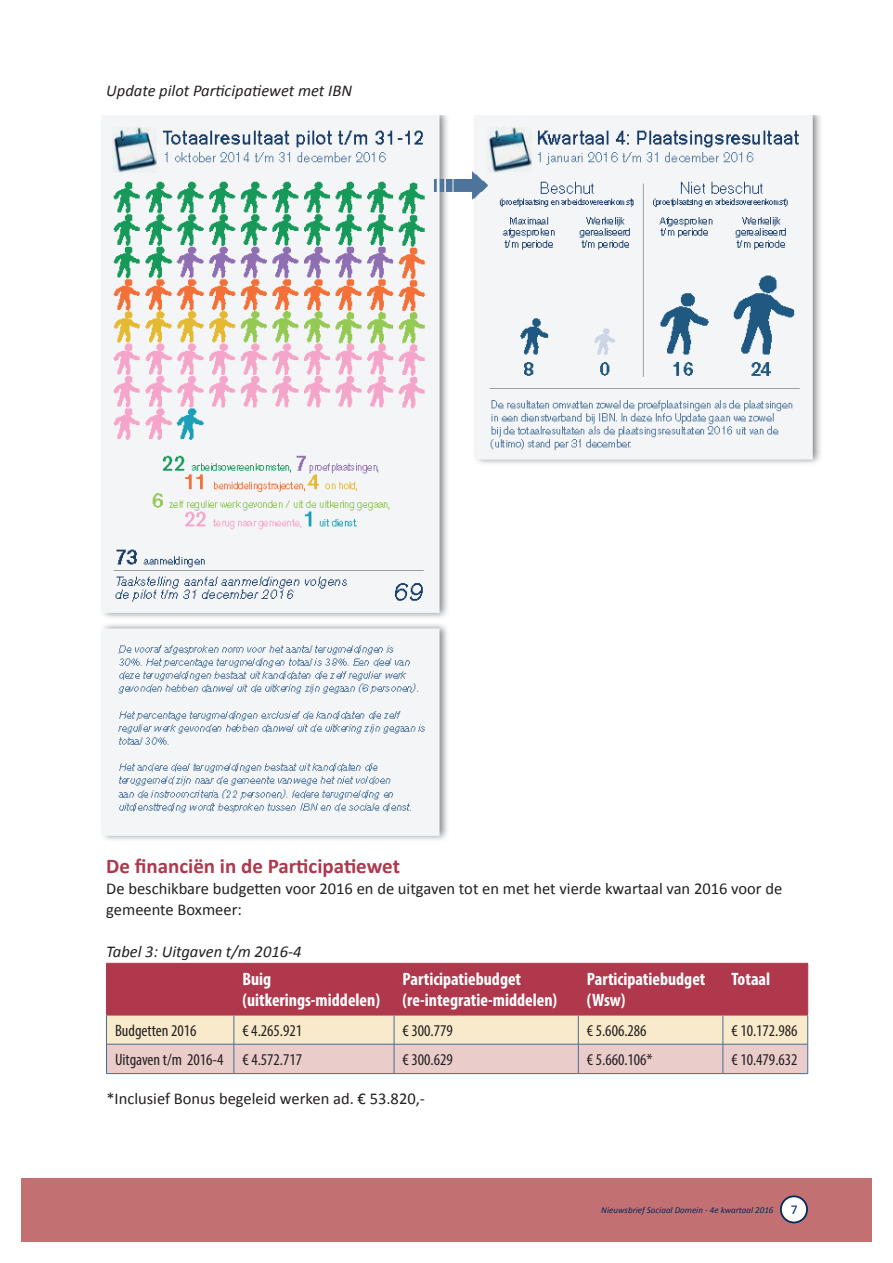
<style>
.page{position:relative;width:893px;height:1263px;background:#fff}
.page>*{position:absolute;margin:0;border:0;box-sizing:border-box;transform-origin:0 0}
.t1{font:700 21px "Calibri";color:#af384d}
.t2{font:700 condensed 18px/21px "Myriad Pro";color:#fff}
.t3{font:16.5px/21px "Calibri";color:#231f20}
.t4{font:condensed 16.5px "Myriad Pro";color:#231f20}
.t5{font:italic 16.5px "Calibri";color:#231f20}
.t6{font:13.5px "Calibri";color:#00295c}
.t7{font:italic 9px "Calibri";color:#00295c}
</style>
<div class="page">
<svg style="left:106px;top:964px;width:702px;height:109px;background:#cf8c8e"></svg>
<hr style="left:106px;top:1073px;width:128px;height:1px;background:#456d94">
<hr style="left:234px;top:1073px;width:160px;height:1px;background:#456d94">
<hr style="left:394px;top:1073px;width:184px;height:1px;background:#456d94">
<hr style="left:578px;top:1073px;width:145px;height:1px;background:#456d94">
<hr style="left:723px;top:1073px;width:85px;height:1px;background:#456d94">
<hr style="left:106px;top:963px;width:128px;height:1px;background:#af384d">
<hr style="left:106px;top:963px;width:1px;height:51px;background:#af384d">
<hr style="left:234px;top:963px;width:160px;height:1px;background:#af384d">
<hr style="left:394px;top:963px;width:184px;height:1px;background:#af384d">
<hr style="left:578px;top:963px;width:145px;height:1px;background:#af384d">
<hr style="left:723px;top:963px;width:85px;height:1px;background:#af384d">
<hr style="left:807px;top:963px;width:1px;height:51px;background:#af384d">
<img style="left:102px;top:116px;width:719px;height:724px">
<div style="left:21px;top:1178px;width:851px;height:64px;background:#c27072"></div>
<div style="left:781px;top:1196px;width:26px;height:26px;background:#fff;border-radius:50%"></div>
<div style="left:780px;top:1195px;width:28px;height:28px;border:2px solid #00295c;border-radius:50%"></div>
<p class="t5" style="left:106px;top:79px;width:247px">Update pilot Participatiewet met IBN</p>
<p class="t1" style="left:106px;top:853px;width:295px">De financiën in de Participatiewet</p>
<p class="t3" style="left:106px;top:878px;width:677px">De beschikbare budgetten voor 2016 en de uitgaven tot en met het vierde kwartaal van 2016 voor de gemeente Boxmeer:</p>
<p class="t5" style="left:106px;top:940px;width:197px">Tabel 3: Uitgaven t/m 2016-4</p>
<p class="t2" style="left:242px;top:968px;width:139px">Buig (uitkerings-middelen)</p>
<p class="t2" style="left:403px;top:968px;width:156px">Participatiebudget (re-integratie-middelen)</p>
<p class="t2" style="left:587px;top:968px;width:120px">Participatiebudget (Wsw)</p>
<p class="t2" style="left:731px;top:968px;width:40px">Totaal</p>
<p class="t4" style="left:115px;top:1020px;width:83px">Budgetten 2016</p>
<p class="t4" style="left:242px;top:1020px;width:61px">€ 4.265.921</p>
<p class="t4" style="left:403px;top:1020px;width:52px">€ 300.779</p>
<p class="t4" style="left:587px;top:1020px;width:61px">€ 5.606.286</p>
<p class="t4" style="left:731px;top:1020px;width:68px">€ 10.172.986</p>
<p class="t4" style="left:115px;top:1050px;width:189px">Uitgaven t/m 2016-4 € 4.572.717</p>
<p class="t4" style="left:403px;top:1050px;width:52px">€ 300.629</p>
<p class="t4" style="left:587px;top:1050px;width:67px">€ 5.660.106*</p>
<p class="t4" style="left:731px;top:1050px;width:68px">€ 10.479.632</p>
<p class="t3" style="left:106px;top:1088px;width:320px">*Inclusief Bonus begeleid werken ad. € 53.820,-</p>
<p class="t7" style="left:601px;top:1204px;width:174px">Nieuwsbrief Sociaal Domein - 4e kwartaal 2016</p>
<p class="t6" style="left:791px;top:1201px;width:8px">7</p>
</div>
